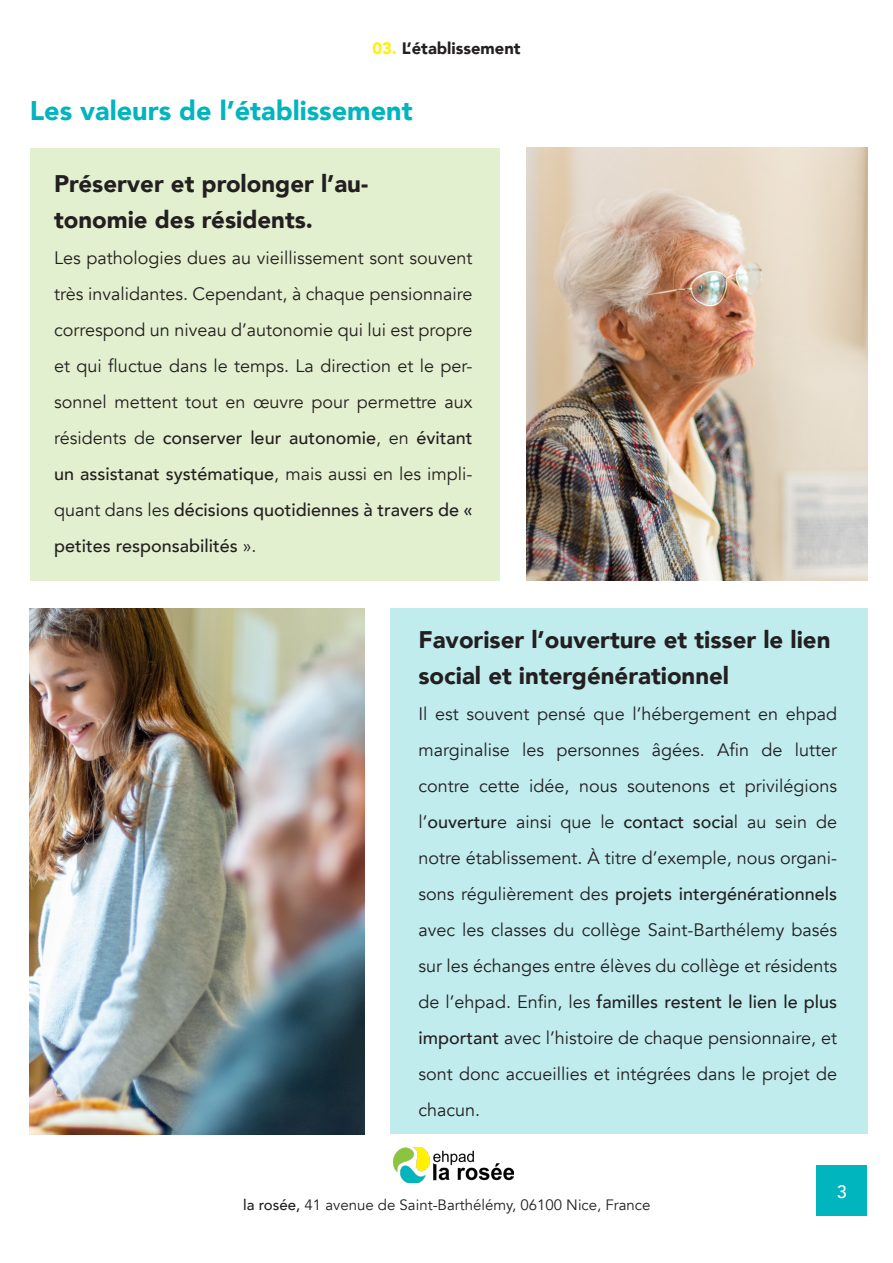
<style>
.page{position:relative;width:893px;height:1263px;background:#fff}
.page>*{position:absolute;margin:0;border:0;box-sizing:border-box;transform-origin:0 0}
.Headings_in_orange{font:900 27px "Avenir";color:#00b5bd}
.Subheadings_in_black{font:900 24px/36px "Avenir";color:#231f20}
.Body_texy_in_black{font:18px/36px "Avenir";color:#231f20;text-align:justify}
.t1{font:500 18px "Avenir";color:#fff}
.t2{font:900 16.5px "Avenir";color:#231f20}
.t3{font:15px "Avenir";color:#231f20}
.s1{color:#fff101}
.s2{font-weight:500}
</style>
<div class="page">
<div style="left:30px;top:148px;width:470px;height:432px;background:#e2f0cf"></div>
<div style="left:390px;top:608px;width:477px;height:526px;background:#c0ecee"></div>
<img style="left:526px;top:148px;width:341px;height:432px">
<img style="left:30px;top:609px;width:334px;height:525px">
<div style="left:816px;top:1165px;width:51px;height:51px;background:#00b5bd"></div>
<img style="left:393px;top:1147px;width:121px;height:35px">
<p class="t2" style="left:372px;top:34px;width:150px"><span class="s1">03.</span> L’établissement</p>
<p class="Headings_in_orange" style="left:30px;top:87px;width:385px">Les valeurs de l’établissement</p>
<p class="Subheadings_in_black" style="left:54px;top:165px;width:316px">Préserver et prolonger l’au&shy;tonomie des résidents.</p>
<p class="Body_texy_in_black" style="left:54px;top:240px;width:420px">Les pathologies dues au vieillissement sont souvent très invalidantes. Cependant, à chaque pensionnaire correspond un niveau d’autonomie qui lui est propre et qui fluctue dans le temps. La direction et le per&shy;sonnel mettent tout en œuvre pour permettre aux résidents de <span class="s2">conserver leur autonomie</span>, en <span class="s2">évitant un assistanat systématique</span>, mais aussi en les impli&shy;quant dans les <span class="s2">décisions quotidiennes à travers de « petites responsabilités</span> ».</p>
<p class="Subheadings_in_black" style="left:418px;top:621px;width:413px">Favoriser l’ouverture et tisser le lien social et intergénérationnel</p>
<p class="Body_texy_in_black" style="left:418px;top:696px;width:420px">Il est souvent pensé que l’hébergement en ehpad marginalise les personnes âgées. Afin de lutter contre cette idée, nous soutenons et privilégions l’<span class="s2">ouvertur</span>e ainsi que le <span class="s2">contact socia</span>l au sein de notre établissement. À titre d’exemple, nous organi&shy;sons régulièrement des <span class="s2">projets intergénérationnels </span>avec les classes du collège Saint-Barthélemy basés sur les échanges entre élèves du collège et résidents de l’ehpad. Enfin, les <span class="s2">familles restent le lien le plus important</span> avec l’histoire de chaque pensionnaire, et sont donc accueillies et intégrées dans le projet de chacun.</p>
<p class="t3" style="left:243px;top:1195px;width:409px"><span class="s2">la rosée,</span> 41 avenue de Saint-Barthélémy, 06100 Nice, France</p>
<p class="t1" style="left:837px;top:1176px;width:12px">3</p>
</div>
